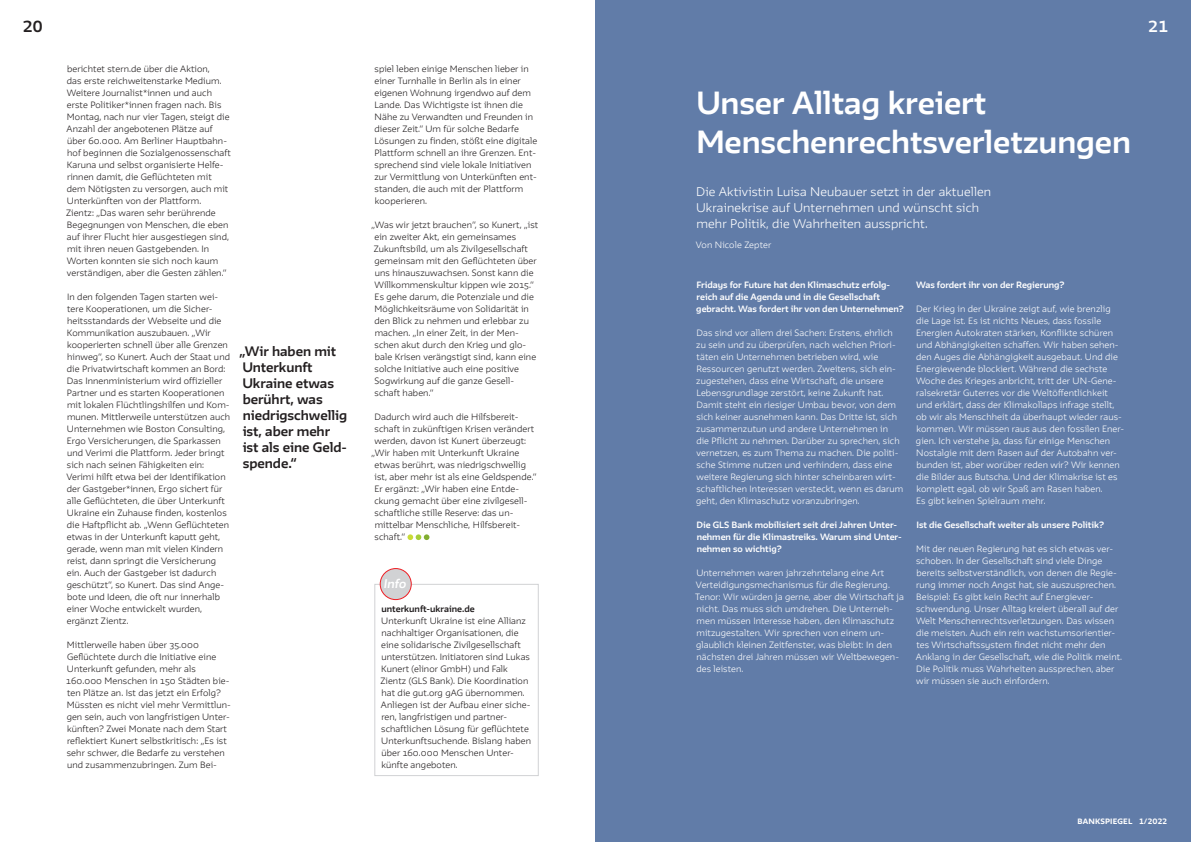
<style>
.page{position:relative;width:1191px;height:842px;background:#fff}
.page>*{position:absolute;margin:0;border:0;box-sizing:border-box;transform-origin:0 0}
.t1{font:700 28px/38.8px "GLS Irma";letter-spacing:-.005em;color:#fff}
.t2{font:700 14px "GLS Irma";color:#231f20}
.t3{font:700 14px "GLS Irma";color:#fff}
.t4{font:700 12px/16px "GLS Irma";letter-spacing:-.005em;color:#231f20}
.t5{font:300 11px/16px "GLS Irma";letter-spacing:.015em;color:#fff}
.t6{font:italic 700 11px "GLS Irma";color:#fff}
.t7{font:300 8px/12px "GLS Irma";letter-spacing:.015em;color:#231f20}
.t8{font:300 8px/12px "GLS Irma";letter-spacing:.015em;color:#fff}
.t9{font:700 8px/12px "GLS Irma";letter-spacing:-.005em;color:#fff}
.t10{font:700 8px "GLS Irma";letter-spacing:-.005em;color:#231f20}
.t11{font:800 6.8px "GLS Irma";letter-spacing:.03em;color:#fff}
</style>
<div class="page">
<div style="left:595px;top:0;width:596px;height:842px;background:#617ca8"></div>
<svg style="left:407px;top:534px;width:22px;height:6px"></svg>
<div style="left:374px;top:584px;width:165px;height:192px;border:1px solid #d1d2d4"></div>
<div style="left:380px;top:568px;width:31px;height:32px;background:#d1d2d4;border-radius:50%"></div>
<div style="left:380px;top:568px;width:32px;height:32px;border:1px solid #ee1d23;border-radius:50%"></div>
<h2 class="t2" style="left:23px;top:17px;width:22px">20</h2>
<p class="t7" style="left:66px;top:63px;width:166px">berichtet stern.de über die Aktion,<br>das erste reichweitenstarke Medium.<br>Weitere Journalist*innen und auch erste Politiker*innen fragen nach. Bis Montag, nach nur vier Tagen, steigt die Anzahl der angebotenen Plätze auf über 60.000. Am Berliner Hauptbahn&shy;hof beginnen die Sozialgenossenschaft Karuna und selbst organisierte Helfe&shy;rinnen damit, die Geflüchteten mit dem Nötigsten zu versorgen, auch mit Unterkünften von der Plattform.<br>Zientz: „Das waren sehr berührende Begegnungen von Menschen, die eben auf ihrer Flucht hier ausgestiegen sind, mit ihren neuen Gastgebenden. In Worten konnten sie sich noch kaum verständigen, aber die Gesten zählen.“</p>
<p class="t7" style="left:66px;top:291px;width:165px">In den folgenden Tagen starten wei&shy;tere Kooperationen, um die Sicher&shy;heitsstandards der Webseite und die Kommunikation auszubauen. „Wir kooperierten schnell über alle Grenzen hinweg“, so Kunert. Auch der Staat und die Privatwirtschaft kommen an Bord:<br>Das Innenministerium wird offizieller Partner und es starten Kooperationen mit lokalen Flüchtlingshilfen und Kom&shy;munen. Mittlerweile unterstützen auch Unternehmen wie Boston Consulting, Ergo Versicherungen, die Sparkassen und Verimi die Plattform. Jeder bringt sich nach seinen Fähigkeiten ein:<br>Verimi hilft etwa bei der Identifikation der Gastgeber*innen, Ergo sichert für alle Geflüchteten, die über Unterkunft Ukraine ein Zuhause finden, kostenlos die Haftpflicht ab. „Wenn Geflüchteten etwas in der Unterkunft kaputt geht, gerade, wenn man mit vielen Kindern reist, dann springt die Versicherung ein. Auch der Gastgeber ist dadurch geschützt“, so Kunert. Das sind Ange&shy;bote und Ideen, die oft nur innerhalb einer Woche entwickelt wurden, ergänzt Zientz.</p>
<p class="t7" style="left:66px;top:639px;width:166px">Mittlerweile haben über 35.000<br>Geflüchtete durch die Initiative eine Unterkunft gefunden, mehr als 160.000 Menschen in 150 Städten bie&shy;ten Plätze an. Ist das jetzt ein Erfolg?<br>Müssten es nicht viel mehr Vermittlun&shy;gen sein, auch von langfristigen Unter&shy;künften? Zwei Monate nach dem Start reflektiert Kunert selbstkritisch: „Es ist sehr schwer, die Bedarfe zu verstehen und zusammenzubringen. Zum Bei-</p>
<h3 class="t4" style="left:240px;top:343px;width:109px">„Wir haben mit<br>Unterkunft<br>Ukraine etwas berührt, was niedrigschwellig ist, aber mehr<br>ist als eine Geld&shy;spende.“</h3>
<p class="t7" style="left:374px;top:63px;width:164px">spiel leben einige Menschen lieber in einer Turnhalle in Berlin als in einer eigenen Wohnung irgendwo auf dem Lande. Das Wichtigste ist ihnen die Nähe zu Verwandten und Freunden in dieser Zeit.“ Um für solche Bedarfe Lösungen zu finden, stößt eine digitale Plattform schnell an ihre Grenzen. Ent&shy;sprechend sind viele lokale Initiativen zur Vermittlung von Unterkünften ent&shy;standen, die auch mit der Plattform kooperieren.</p>
<p class="t7" style="left:374px;top:219px;width:166px;text-indent:-2px">„Was wir jetzt brauchen“, so Kunert, „ist ein zweiter Akt, ein gemeinsames Zukunftsbild, um als Zivilgesellschaft gemeinsam mit den Geflüchteten über uns hinauszuwachsen. Sonst kann die Willkommenskultur kippen wie 2015.“ Es gehe darum, die Potenziale und die Möglichkeitsräume von Solidarität in den Blick zu nehmen und erlebbar zu machen. „In einer Zeit, in der Men&shy;schen akut durch den Krieg und glo&shy;bale Krisen verängstigt sind, kann eine solche Initiative auch eine positive Sogwirkung auf die ganze Gesell&shy;schaft haben.“</p>
<p class="t7" style="left:375px;top:411px;width:145px">Dadurch wird auch die Hilfsbereit-</p>
<p class="t7" style="left:374px;top:423px;width:161px">schaft in zukünftigen Krisen verändert</p>
<p class="t7" style="left:374px;top:435px;width:153px">werden, davon ist Kunert überzeugt:</p>
<p class="t7" style="left:371px;top:447px;width:149px">„Wir haben mit Unterkunft Ukraine</p>
<p class="t7" style="left:374px;top:459px;width:153px">etwas berührt, was niedrigschwellig</p>
<p class="t7" style="left:375px;top:471px;width:163px">ist, aber mehr ist als eine Geldspende.“</p>
<p class="t7" style="left:375px;top:483px;width:146px">Er ergänzt: „Wir haben eine Entde-</p>
<p class="t7" style="left:374px;top:495px;width:155px">ckung gemacht über eine zivilgesell-</p>
<p class="t7" style="left:374px;top:507px;width:140px">schaftliche stille Reserve: das un-</p>
<p class="t7" style="left:375px;top:519px;width:147px">mittelbar Menschliche, Hilfsbereit-</p>
<p class="t7" style="left:374px;top:531px;width:32px">schaft.“</p>
<h3 class="t6" style="left:384px;top:576px;width:24px">Info</h3>
<p class="t10" style="left:381px;top:604px;width:95px">unterkunft-ukraine.de</p>
<p class="t7" style="left:380px;top:615px;width:152px">Unterkunft Ukraine ist eine Allianz nachhaltiger Organisationen, die eine solidarische Zivilgesellschaft unterstützen. Initiatoren sind Lukas Kunert (elinor GmbH) und Falk Zientz (GLS Bank). Die Koordination hat die gut.org gAG übernommen.<br>Anliegen ist der Aufbau einer siche&shy;ren, langfristigen und partner&shy;schaftlichen Lösung für geflüchtete Unterkunftsuchende. Bislang haben über 160.000 Menschen Unter&shy;künfte angeboten.</p>
<h2 class="t3" style="left:1148px;top:17px;width:22px">21</h2>
<h1 class="t1" style="left:696px;top:83px;width:436px">Unser Alltag kreiert<br>Menschenrechtsverletzungen</h1>
<h3 class="t5" style="left:696px;top:183px;width:296px">Die Aktivistin Luisa Neubauer setzt in der aktuellen<br>Ukrainekrise auf Unternehmen und wünscht sich mehr Politik, die Wahrheiten ausspricht.</h3>
<p class="t8" style="left:696px;top:239px;width:77px">Von Nicole Zepter</p>
<p class="t9" style="left:916px;top:279px;width:150px">Was fordert ihr von der Regierung?</p>
<p class="t8" style="left:916px;top:303px;width:210px">Der Krieg in der Ukraine zeigt auf, wie brenzlig die Lage ist. Es ist nichts Neues, dass fossile Energien Autokraten stärken, Konflikte schüren und Abhängigkeiten schaffen. Wir haben sehen&shy;den Auges die Abhängigkeit ausgebaut. Und die Energiewende blockiert. Während die sechste Woche des Krieges anbricht, tritt der UN-Gene&shy;ralsekretär Guterres vor die Weltöffentlichkeit und erklärt, dass der Klimakollaps infrage stellt, ob wir als Menschheit da überhaupt wieder raus&shy;kommen. Wir müssen raus aus den fossilen Ener&shy;gien. Ich verstehe ja, dass für einige Menschen Nostalgie mit dem Rasen auf der Autobahn ver&shy;bunden ist, aber worüber reden wir? Wir kennen die Bilder aus Butscha. Und der Klimakrise ist es komplett egal, ob wir Spaß am Rasen haben.<br>Es gibt keinen Spielraum mehr.</p>
<p class="t9" style="left:916px;top:519px;width:189px">Ist die Gesellschaft weiter als unsere Politik?</p>
<p class="t8" style="left:916px;top:543px;width:208px">Mit der neuen Regierung hat es sich etwas ver&shy;schoben. In der Gesellschaft sind viele Dinge bereits selbstverständlich, von denen die Regie&shy;rung immer noch Angst hat, sie auszusprechen.<br>Beispiel: Es gibt kein Recht auf Energiever&shy;schwendung. Unser Alltag kreiert überall auf der Welt Menschenrechtsverletzungen. Das wissen die meisten. Auch ein rein wachstumsorientier&shy;tes Wirtschaftssystem findet nicht mehr den Anklang in der Gesellschaft, wie die Politik meint.<br>Die Politik muss Wahrheiten aussprechen, aber wir müssen sie auch einfordern.</p>
<p class="t9" style="left:696px;top:279px;width:209px">Fridays for Future hat den Klimaschutz erfolg&shy;reich auf die Agenda und in die Gesellschaft gebracht. Was fordert ihr von den Unternehmen?</p>
<p class="t8" style="left:696px;top:327px;width:209px">Das sind vor allem drei Sachen: Erstens, ehrlich zu sein und zu überprüfen, nach welchen Priori&shy;täten ein Unternehmen betrieben wird, wie Ressourcen genutzt werden. Zweitens, sich ein&shy;zugestehen, dass eine Wirtschaft, die unsere Lebensgrundlage zerstört, keine Zukunft hat.<br>Damit steht ein riesiger Umbau bevor, von dem sich keiner ausnehmen kann. Das Dritte ist, sich zusammenzutun und andere Unternehmen in<br>die Pflicht zu nehmen. Darüber zu sprechen, sich vernetzen, es zum Thema zu machen. Die politi&shy;sche Stimme nutzen und verhindern, dass eine weitere Regierung sich hinter scheinbaren wirt&shy;schaftlichen Interessen versteckt, wenn es darum geht, den Klimaschutz voranzubringen.</p>
<p class="t9" style="left:696px;top:519px;width:206px">Die GLS Bank mobilisiert seit drei Jahren Unter&shy;nehmen für die Klimastreiks. Warum sind Unter&shy;nehmen so wichtig?</p>
<p class="t8" style="left:695px;top:567px;width:210px">Unternehmen waren jahrzehntelang eine Art Verteidigungsmechanismus für die Regierung.<br>Tenor: Wir würden ja gerne, aber die Wirtschaft ja nicht. Das muss sich umdrehen. Die Unterneh&shy;men müssen Interesse haben, den Klimaschutz mitzugestalten. Wir sprechen von einem un&shy;glaublich kleinen Zeitfenster, was bleibt: In den nächsten drei Jahren müssen wir Weltbewegen&shy;des leisten.</p>
<p class="t11" style="left:1077px;top:817px;width:91px">BANKSPIEGEL 1/2022</p>
</div>
